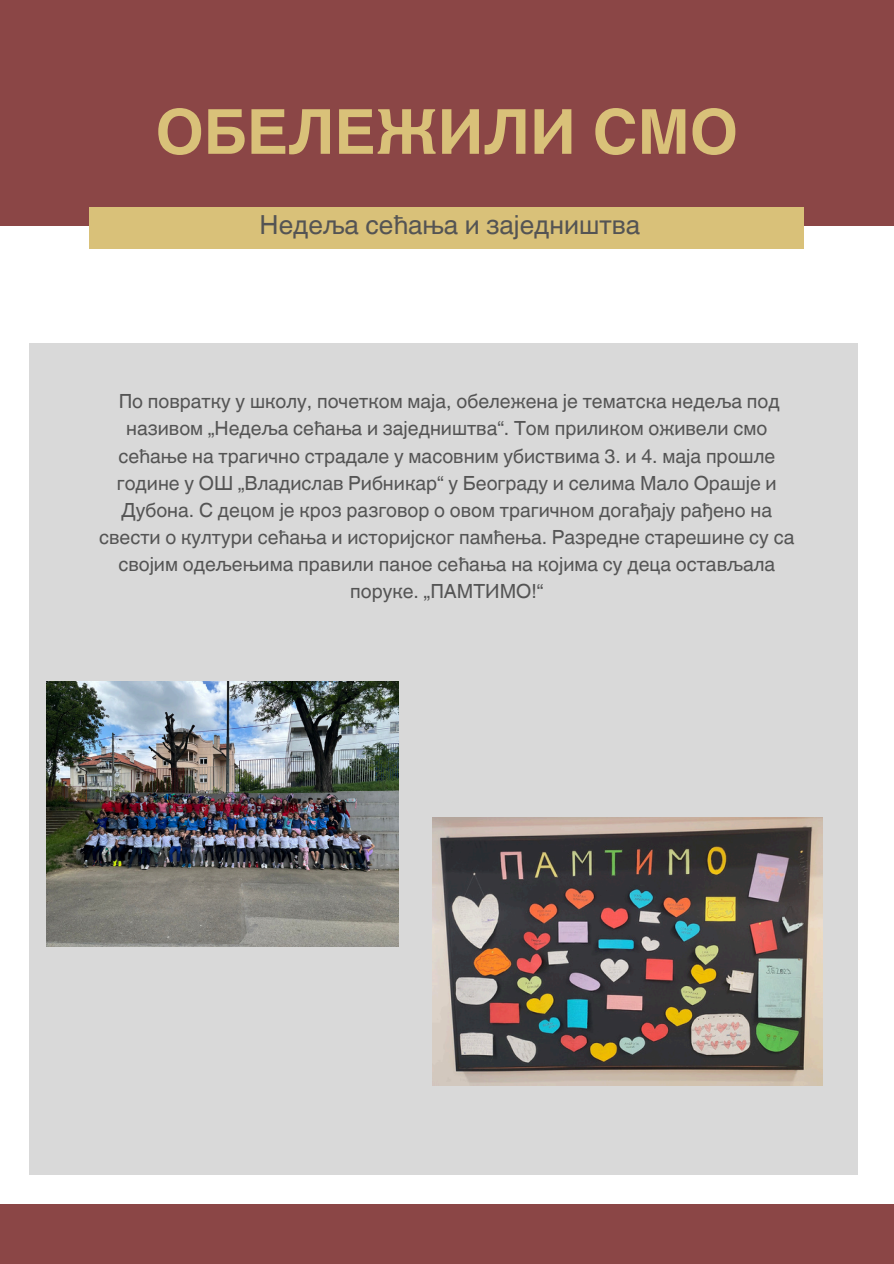
<style>
.page{position:relative;width:894px;height:1264px;background:#fff}
.page>*{position:absolute;margin:0;border:0;box-sizing:border-box;transform-origin:0 0}
.t1{font:700 62.1px "Helvetica World";color:#d9c179}
.t2{font:26.25px "Helvetica World";color:#545454}
.t3{font:19.5px/27px "Helvetica World";color:#545454;text-align:center}
</style>
<div class="page">
<div style="left:0;top:0;width:893px;height:225px;background:#8b4646"></div>
<div style="left:89px;top:207px;width:715px;height:42px;background:#d9c179"></div>
<div style="left:29px;top:343px;width:828px;height:831px;background:#d9d9d9"></div>
<div style="left:0;top:1204px;width:893px;height:59px;background:#8b4646"></div>
<img style="left:46px;top:681px;width:352px;height:265px">
<img style="left:432px;top:817px;width:390px;height:268px">
<p class="t1" style="left:156px;top:81px;width:583px">ОБЕЛЕЖИЛИ СМО</p>
<p class="t2" style="left:259px;top:210px;width:382px">Недеља сећања и заједништва</p>
<p class="t3" style="left:99px;top:388px;width:696px">По повратку у школу, почетком маја, обележена је тематска недеља под називом „Недеља сећања и заједништва“. Том приликом оживели смо сећање на трагично страдале у масовним убиствима 3. и 4. маја прошле године у ОШ „Владислав Рибникар“ у Београду и селима Мало Орашје и Дубона. С децом је кроз разговор о овом трагичном догађају рађено на свести о култури сећања и историјског памћења. Разредне старешине су са својим одељењима правили паное сећања на којима су деца остављала поруке. „ПАМТИМО!“</p>
</div>
